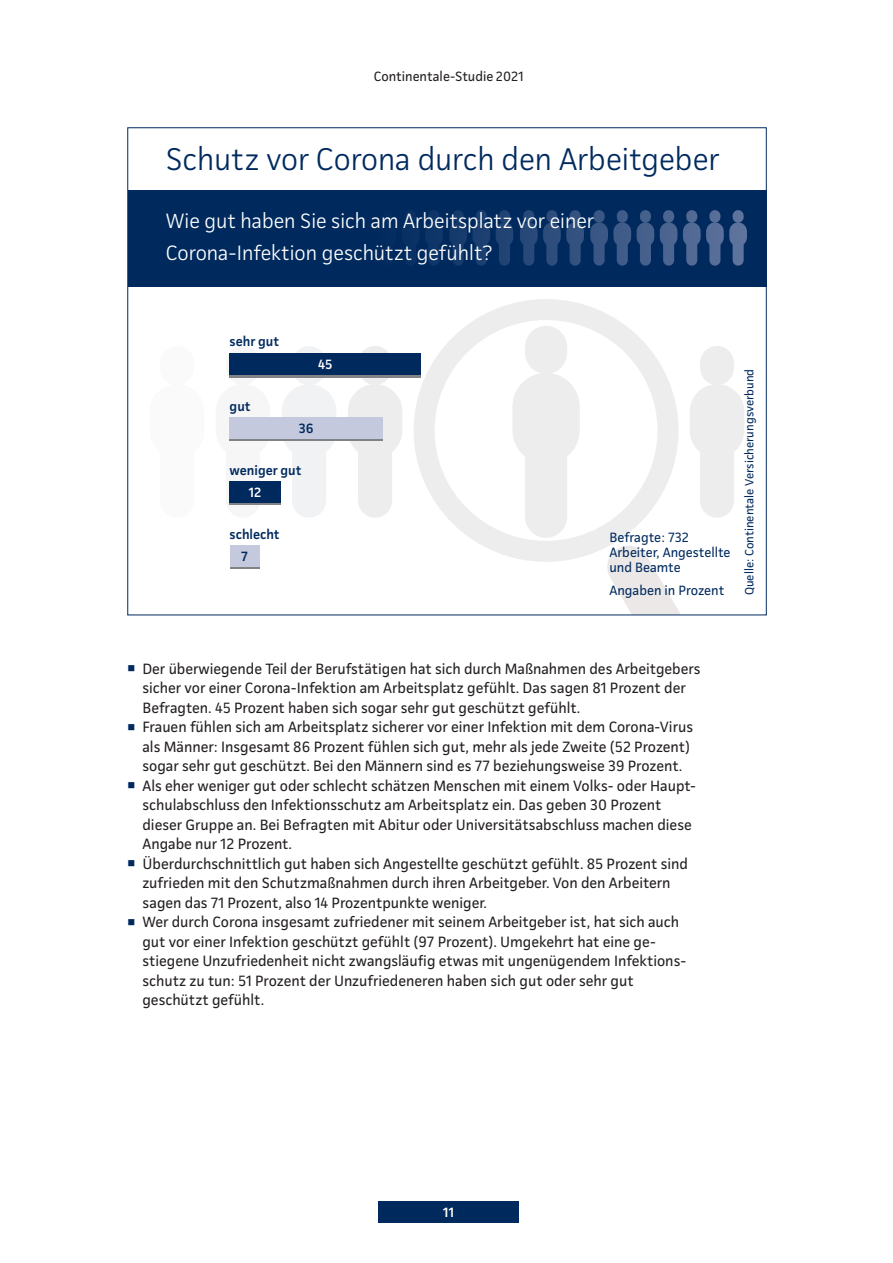
<style>
.page{position:relative;width:893px;height:1263px;background:#fff}
.page>*{position:absolute;margin:0;border:0;box-sizing:border-box;transform-origin:0 0}
.Grafikheadline{font:300 31.5px "Continentale Pro";color:#002a5e}
.Fragestellung{font:300 20.85px/32.1px "Continentale Pro";color:#fff}
.t1{font:15px/19.5px "Continentale Pro";color:#231f20}
.Befragte_Angaben_in{font:13.5px/15px "Continentale Pro";color:#002a5e}
.Säulenlegende{font:600 13.5px "Continentale Pro";color:#002a5e}
.t2{font:13.5px "Continentale Pro";color:#231f20}
.Prozent_in_Weiß{font:600 13.5px "Continentale Pro";color:#fff}
.Prozent_in_Blau{font:600 13.5px "Continentale Pro";color:#002a5e}
.Quelle{font:12px "Continentale Pro";color:#002a5e}
</style>
<div class="page">
<div style="left:348px;top:411px;width:54px;height:20px;background:#ededee"></div>
<div style="left:358px;top:402px;width:34px;height:99px;background:#ededee"></div>
<div style="left:414px;top:299px;width:264px;height:263px;border:21px solid #e1e2e4;border-radius:50%"></div>
<div style="left:525px;top:395px;width:42px;height:122px;background:#ededee"></div>
<div style="left:525px;top:347px;width:42px;height:6px;background:#ededee"></div>
<div style="left:512px;top:406px;width:68px;height:24px;background:#ededee"></div>
<div style="left:700px;top:402px;width:34px;height:99px;background:#ededee"></div>
<div style="left:700px;top:363px;width:34px;height:5px;background:#ededee"></div>
<div style="left:690px;top:411px;width:54px;height:20px;background:#ededee"></div>
<div style="left:292px;top:402px;width:34px;height:99px;background:#f1f2f3"></div>
<div style="left:282px;top:411px;width:54px;height:20px;background:#f1f2f3"></div>
<div style="left:226px;top:402px;width:34px;height:99px;background:#f0f1f2"></div>
<div style="left:216px;top:411px;width:54px;height:20px;background:#f0f1f2"></div>
<div style="left:160px;top:402px;width:34px;height:99px;background:#f7f7f8"></div>
<div style="left:160px;top:363px;width:34px;height:5px;background:#f7f7f8"></div>
<div style="left:150px;top:411px;width:54px;height:20px;background:#f7f7f8"></div>
<svg style="left:604px;top:543px;width:76px;height:70px"></svg>
<div style="left:128px;top:190px;width:638px;height:97px;background:#002a5e"></div>
<div style="left:686px;top:228px;width:11px;height:32px;background:#526a94"></div>
<div style="left:683px;top:231px;width:18px;height:6px;background:#526a94"></div>
<div style="left:594px;top:228px;width:11px;height:32px;background:#3a5784"></div>
<div style="left:590px;top:231px;width:18px;height:6px;background:#395684"></div>
<div style="left:709px;top:228px;width:11px;height:32px;background:#586e98"></div>
<div style="left:706px;top:231px;width:18px;height:6px;background:#586e98"></div>
<div style="left:617px;top:228px;width:11px;height:32px;background:#405b88"></div>
<div style="left:613px;top:231px;width:18px;height:6px;background:#405b88"></div>
<div style="left:733px;top:228px;width:11px;height:32px;background:#6377a0"></div>
<div style="left:729px;top:231px;width:18px;height:6px;background:#6377a0"></div>
<div style="left:640px;top:228px;width:11px;height:32px;background:#46608c"></div>
<div style="left:637px;top:231px;width:17px;height:6px;background:#46608c"></div>
<div style="left:663px;top:228px;width:11px;height:32px;background:#4c6590"></div>
<div style="left:660px;top:231px;width:17px;height:6px;background:#4c6590"></div>
<div style="left:523px;top:228px;width:11px;height:32px;background:#274978"></div>
<div style="left:520px;top:231px;width:18px;height:6px;background:#274978"></div>
<div style="left:453px;top:228px;width:11px;height:32px;background:#153a6c"></div>
<div style="left:449px;top:231px;width:18px;height:6px;background:#153a6c"></div>
<div style="left:546px;top:228px;width:11px;height:32px;background:#2e4d7c"></div>
<div style="left:543px;top:231px;width:18px;height:6px;background:#2e4d7c"></div>
<div style="left:476px;top:228px;width:11px;height:32px;background:#1b3f70"></div>
<div style="left:472px;top:231px;width:18px;height:6px;background:#1b3f70"></div>
<div style="left:405px;top:228px;width:11px;height:32px;background:#093164"></div>
<div style="left:402px;top:231px;width:17px;height:6px;background:#093164"></div>
<div style="left:570px;top:228px;width:11px;height:32px;background:#345280"></div>
<div style="left:566px;top:231px;width:18px;height:6px;background:#335280"></div>
<div style="left:499px;top:228px;width:11px;height:32px;background:#214474"></div>
<div style="left:496px;top:231px;width:17px;height:6px;background:#214474"></div>
<div style="left:428px;top:228px;width:11px;height:32px;background:#0f3568"></div>
<div style="left:425px;top:231px;width:18px;height:6px;background:#0f3568"></div>
<div style="left:378px;top:1201px;width:141px;height:21px;background:#002a5e"></div>
<div style="left:230px;top:356px;width:191px;height:21px;background:#808285"></div>
<div style="left:230px;top:353px;width:191px;height:22px;background:#002a5e"></div>
<div style="left:230px;top:420px;width:153px;height:21px;background:#808285"></div>
<div style="left:230px;top:417px;width:153px;height:22px;background:#c4c9dd"></div>
<div style="left:230px;top:484px;width:51px;height:21px;background:linear-gradient(to right,#002a5e,#002a5e)"></div>
<div style="left:230px;top:481px;width:51px;height:21px;background:#002a5e"></div>
<svg style="left:230px;top:566px;width:29px;height:3px"></svg>
<div style="left:230px;top:545px;width:29px;height:21px;background:#c4c9dd"></div>
<p class="t2" style="left:374px;top:69px;width:151px">Continentale-Studie 2021</p>
<p class="Grafikheadline" style="left:166px;top:141px;width:555px">Schutz vor Corona durch den Arbeitgeber</p>
<p class="Fragestellung" style="left:166px;top:205px;width:430px">Wie gut haben Sie sich am Arbeitsplatz vor einer<br>Corona-Infektion geschützt gefühlt?</p>
<p class="Säulenlegende" style="left:230px;top:334px;width:51px">sehr gut</p>
<p class="Säulenlegende" style="left:230px;top:398px;width:22px">gut</p>
<p class="Prozent_in_Weiß" style="left:318px;top:356px;width:16px">45</p>
<p class="Prozent_in_Blau" style="left:299px;top:420px;width:16px">36</p>
<p class="Säulenlegende" style="left:230px;top:462px;width:73px">weniger gut</p>
<p class="Prozent_in_Weiß" style="left:249px;top:484px;width:14px">12</p>
<p class="Säulenlegende" style="left:230px;top:526px;width:52px">schlecht</p>
<p class="Prozent_in_Blau" style="left:241px;top:548px;width:8px">7</p>
<p class="Befragte_Angaben_in" style="left:609px;top:529px;width:123px">Befragte: 732<br>Arbeiter, Angestellte und Beamte</p>
<p class="Befragte_Angaben_in" style="left:609px;top:583px;width:116px">Angaben in Prozent</p>
<p class="Quelle" style="left:742px;top:595px;width:228px;rotate:-90deg">Quelle: Continentale Versicherungsverbund</p>
<p class="t1" style="left:142px;top:659px;width:559px">Der überwiegende Teil der Berufstätigen hat sich durch Maßnahmen des Arbeitgebers sicher vor einer Corona-Infektion am Arbeitsplatz gefühlt. Das sagen 81 Prozent der<br>Befragten. 45 Prozent haben sich sogar sehr gut geschützt gefühlt.</p>
<p class="t1" style="left:142px;top:717px;width:552px">Frauen fühlen sich am Arbeitsplatz sicherer vor einer Infektion mit dem Corona-Virus als Männer: Insgesamt 86 Prozent fühlen sich gut, mehr als jede Zweite (52 Prozent) sogar sehr gut geschützt. Bei den Männern sind es 77 beziehungsweise 39 Prozent.</p>
<p class="t1" style="left:142px;top:776px;width:555px">Als eher weniger gut oder schlecht schätzen Menschen mit einem Volks- oder Haupt&shy;schulabschluss den Infektionsschutz am Arbeitsplatz ein. Das geben 30 Prozent dieser Gruppe an. Bei Befragten mit Abitur oder Universitätsabschluss machen diese Angabe nur 12 Prozent.</p>
<p class="t1" style="left:142px;top:854px;width:547px">Überdurchschnittlich gut haben sich Angestellte geschützt gefühlt. 85 Prozent sind zufrieden mit den Schutzmaßnahmen durch ihren Arbeitgeber. Von den Arbeitern sagen das 71 Prozent, also 14 Prozentpunkte weniger.</p>
<p class="t1" style="left:142px;top:912px;width:544px">Wer durch Corona insgesamt zufriedener mit seinem Arbeitgeber ist, hat sich auch gut vor einer Infektion geschützt gefühlt (97 Prozent). Umgekehrt hat eine ge-- stiegene Unzufriedenheit nicht zwangsläufig etwas mit ungenügendem Infektions&shy;schutz zu tun: 51 Prozent der Unzufriedeneren haben sich gut oder sehr gut geschützt gefühlt.</p>
<p class="Prozent_in_Weiß" style="left:443px;top:1204px;width:12px">11</p>
</div>
